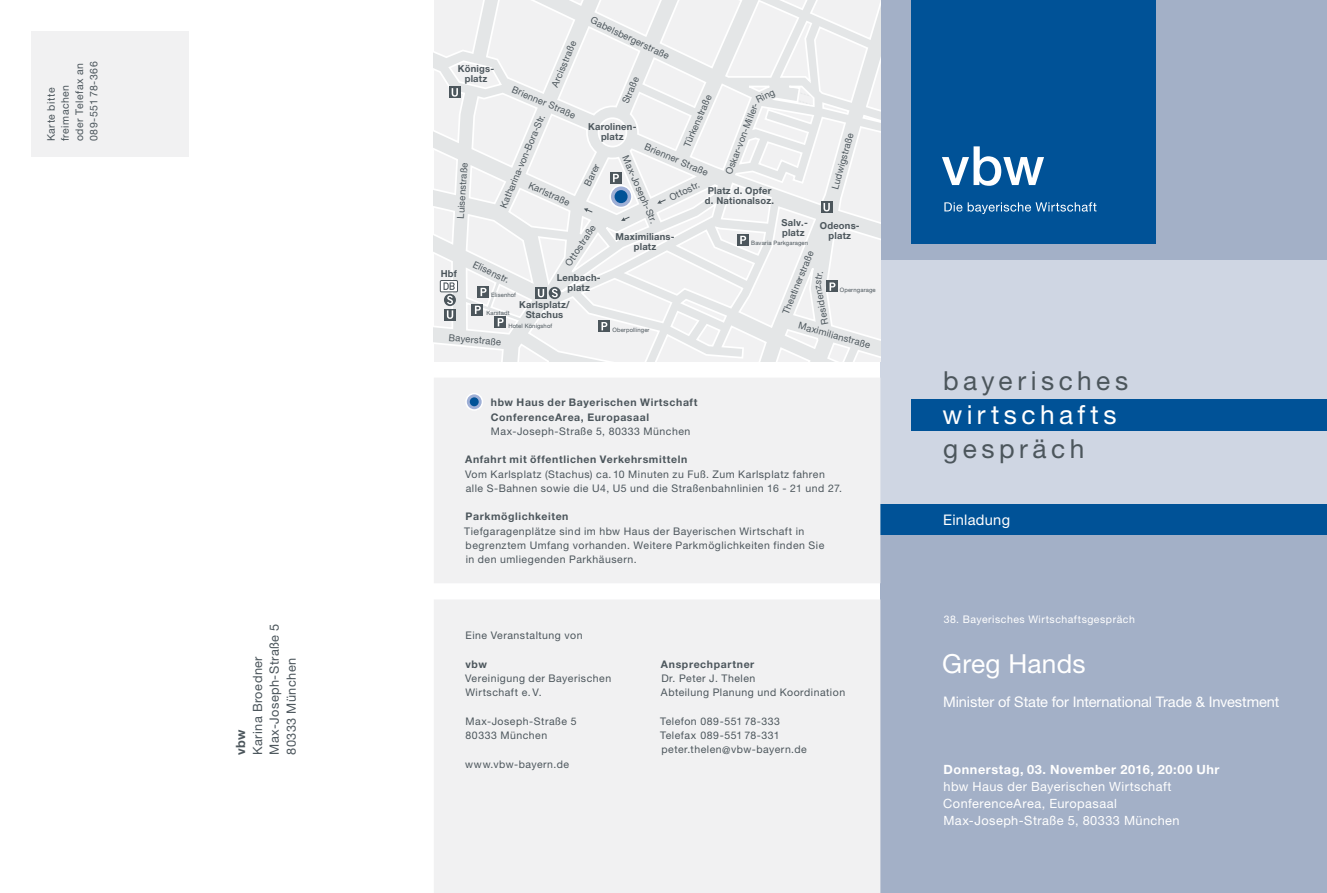
<style>
.page{position:relative;width:1327px;height:893px;background:#fff}
.page>*{position:absolute;margin:0;border:0;box-sizing:border-box;transform-origin:0 0}
.t1{font:26.25px "Helvetica Neue LT Pro";letter-spacing:.17em;color:#4c565c}
.t2{font:26.25px "Helvetica Neue LT Pro";letter-spacing:.165em;color:#fff}
.t3{font:26.25px "Helvetica Neue LT Pro";letter-spacing:.005em;color:#fff}
.t4{font:14.7px "Helvetica Neue LT Pro";letter-spacing:-.005em;color:#fff}
.t5{font:14.7px "Helvetica Neue LT Pro";letter-spacing:.02em;color:#fff}
.t6{font:12.75px/17px "Helvetica Neue LT Pro";letter-spacing:.035em;color:#fff}
.t7{font:12.75px/17px "Helvetica Neue LT Pro";letter-spacing:.035em;color:#4c565c}
.t8{font:700 12.75px "Helvetica Neue LT Pro";letter-spacing:.045em;color:#fff}
.t9{font:700 12.75px "Helvetica Neue LT Pro";color:#4c565c}
.t10{font:10.5px/14.2px "Helvetica Neue LT Pro";letter-spacing:.05em;color:#4c565c}
.t11{font:700 10.5px/14.2px "Helvetica Neue LT Pro";letter-spacing:.06em;color:#4c565c}
.t12{font:10.5px "Helvetica Neue LT Pro";letter-spacing:.05em;color:#fff}
.t13{font:9.6px "Helvetica Neue LT Pro";color:#4c565c}
.t14{font:700 9.6px/10.2px "Helvetica Neue LT Pro";letter-spacing:.02em;color:#4c565c;text-align:center}
.t15{font:6px "Helvetica Neue LT Pro";letter-spacing:.02em;color:#4c565c}
</style>
<div class="page">
<div style="left:880px;top:0;width:447px;height:893px;background:#a3b0c7"></div>
<div style="left:912px;top:0;width:244px;height:244px;background:#005297"></div>
<svg style="left:942px;top:146px;width:102px;height:40px"></svg>
<svg style="left:944px;top:202px;width:152px;height:12px"></svg>
<div style="left:880px;top:504px;width:447px;height:31px;background:#005297"></div>
<div style="left:880px;top:260px;width:447px;height:244px;background:#cfd6e3"></div>
<div style="left:912px;top:399px;width:415px;height:31px;background:#005297"></div>
<div style="left:434px;top:600px;width:446px;height:293px;background:#f1f1f2"></div>
<div style="left:31px;top:31px;width:158px;height:126px;background:#f1f1f2"></div>
<div style="left:434px;top:378px;width:446px;height:205px;background:#f1f1f2"></div>
<svg style="left:434px;top:0;width:446px;height:362px"></svg>
<svg style="left:535px;top:287px;width:11px;height:12px"></svg>
<svg style="left:538px;top:289px;width:6px;height:8px"></svg>
<svg style="left:549px;top:287px;width:12px;height:12px"></svg>
<svg style="left:552px;top:289px;width:6px;height:8px"></svg>
<div style="left:821px;top:201px;width:11px;height:12px;background:#4c565c"></div>
<svg style="left:823px;top:203px;width:7px;height:8px"></svg>
<svg style="left:444px;top:309px;width:11px;height:11px"></svg>
<svg style="left:447px;top:310px;width:6px;height:9px"></svg>
<svg style="left:444px;top:294px;width:12px;height:12px"></svg>
<svg style="left:447px;top:296px;width:6px;height:8px"></svg>
<svg style="left:449px;top:87px;width:11px;height:11px"></svg>
<svg style="left:452px;top:88px;width:6px;height:9px"></svg>
<div style="left:440px;top:280px;width:17px;height:12px;background:#fff"></div>
<div style="left:440px;top:280px;width:18px;height:12px;border:1px solid #4c565c"></div>
<svg style="left:443px;top:282px;width:12px;height:8px"></svg>
<div style="left:598px;top:320px;width:11px;height:12px;background:#4c565c"></div>
<svg style="left:601px;top:322px;width:6px;height:8px"></svg>
<svg style="left:737px;top:234px;width:11px;height:11px"></svg>
<svg style="left:740px;top:236px;width:6px;height:8px"></svg>
<svg style="left:495px;top:316px;width:11px;height:12px"></svg>
<svg style="left:498px;top:318px;width:5px;height:8px"></svg>
<svg style="left:472px;top:304px;width:11px;height:11px"></svg>
<svg style="left:475px;top:306px;width:6px;height:8px"></svg>
<div style="left:826px;top:281px;width:11px;height:11px;background:#4c565c"></div>
<svg style="left:829px;top:282px;width:6px;height:9px"></svg>
<svg style="left:610px;top:172px;width:11px;height:2px"></svg>
<svg style="left:584px;top:208px;width:9px;height:5px"></svg>
<svg style="left:657px;top:199px;width:9px;height:5px"></svg>
<svg style="left:621px;top:216px;width:9px;height:5px"></svg>
<svg style="left:477px;top:286px;width:12px;height:11px"></svg>
<svg style="left:480px;top:288px;width:6px;height:8px"></svg>
<svg style="left:609px;top:174px;width:24px;height:34px"></svg>
<div style="left:614px;top:190px;width:13px;height:13px;background:#005297;border-radius:50%"></div>
<svg style="left:466px;top:394px;width:16px;height:16px"></svg>
<div style="left:465px;top:393px;width:18px;height:18px;border:2px solid #fff;border-radius:50%"></div>
<div style="left:470px;top:397px;width:9px;height:9px;background:#005297;border-radius:50%"></div>
<p class="t10" style="left:44px;top:141px;width:81px;rotate:-90deg">Karte bitte freimachen oder Telefax an<br>089-551 78-366</p>
<p class="t7" style="left:249px;top:755px;width:133px;rotate:-90deg">Karina Broedner<br>Max-Joseph-Straße 5<br>80333 München</p>
<p class="t9" style="left:232px;top:755px;width:27px;rotate:-90deg">vbw</p>
<p class="t13" style="left:594px;top:14px;width:88px;rotate:26deg">Gabelsbergerstraße</p>
<p class="t13" style="left:549px;top:84px;width:50px;rotate:-67deg">Arcisstraße</p>
<p class="t14" style="left:458px;top:63px;width:38px">Königs&shy;platz</p>
<p class="t13" style="left:619px;top:101px;width:30px;rotate:-67deg">Straße</p>
<p class="t13" style="left:515px;top:83px;width:70px;rotate:23deg">Brienner Straße</p>
<p class="t13" style="left:754px;top:95px;width:21px;rotate:-26deg">Ring</p>
<p class="t13" style="left:681px;top:144px;width:58px;rotate:-67deg">Türkenstraße</p>
<p class="t13" style="left:723px;top:172px;width:77px;rotate:-69deg">Oskar-von-Miller-</p>
<p class="t13" style="left:497px;top:205px;width:102px;rotate:-67deg">Katharina-von-Bora-Str.</p>
<p class="t14" style="left:588px;top:121px;width:50px">Karolinen&shy;platz</p>
<p class="t13" style="left:829px;top:188px;width:60px;rotate:-74deg">Ludwigstraße</p>
<p class="t13" style="left:647px;top:141px;width:70px;rotate:23deg">Brienner Straße</p>
<p class="t13" style="left:631px;top:153px;width:74px;rotate:67deg">Max-Joseph-Str.</p>
<p class="t13" style="left:454px;top:218px;width:58px;rotate:-86deg">Luisenstraße</p>
<p class="t13" style="left:581px;top:183px;width:25px;rotate:-64deg">Barer</p>
<p class="t13" style="left:531px;top:179px;width:46px;rotate:24deg">Karlstraße</p>
<p class="t13" style="left:667px;top:193px;width:34px;rotate:-26deg">Ottostr.</p>
<p class="t14" style="left:705px;top:185px;width:71px;text-align:left">Platz d. Opfer d. Nationalsoz.</p>
<p class="t14" style="left:781px;top:217px;width:28px;text-align:left">Salv.- platz</p>
<p class="t14" style="left:820px;top:220px;width:41px">Odeons&shy;platz</p>
<p class="t13" style="left:562px;top:262px;width:49px;rotate:-56deg">Ottostraße</p>
<p class="t14" style="left:615px;top:231px;width:61px">Maximilians&shy;platz</p>
<p class="t15" style="left:751px;top:240px;width:58px">Bavaria Parkgaragen</p>
<p class="t13" style="left:780px;top:312px;width:70px;rotate:-68deg">Theatinerstraße</p>
<p class="t13" style="left:476px;top:258px;width:41px;rotate:26deg">Elisenstr.</p>
<p class="t14" style="left:441px;top:268px;width:18px">Hbf</p>
<p class="t13" style="left:811px;top:283px;width:15px;rotate:-79deg">str.</p>
<p class="t14" style="left:557px;top:272px;width:45px">Lenbach&shy;platz</p>
<p class="t13" style="left:819px;top:325px;width:41px;rotate:-101deg">Residenz</p>
<p class="t15" style="left:840px;top:286px;width:37px">Operngarage</p>
<p class="t15" style="left:491px;top:292px;width:26px">Elisenhof</p>
<p class="t14" style="left:519px;top:299px;width:52px">Karlsplatz/<br>Stachus</p>
<p class="t15" style="left:486px;top:309px;width:25px">Karstadt</p>
<p class="t13" style="left:800px;top:319px;width:76px;rotate:16deg">Maximilianstraße</p>
<p class="t15" style="left:508px;top:322px;width:45px">Hotel Königshof</p>
<p class="t15" style="left:612px;top:326px;width:39px">Oberpollinger</p>
<p class="t13" style="left:449px;top:331px;width:54px;rotate:5deg">Bayerstraße</p>
<p class="t13" style="left:554px;top:395px;width:84px;rotate:14deg">Herzogspitalstraße</p>
<p class="t13" style="left:561px;top:448px;width:55px;rotate:13deg">Brunnstraße</p>
<p class="t11" style="left:491px;top:395px;width:208px">hbw Haus der Bayerischen Wirtschaft<br>ConferenceArea, Europasaal</p>
<p class="t10" style="left:491px;top:424px;width:201px">Max-Joseph-Straße 5, 80333 München</p>
<p class="t11" style="left:465px;top:452px;width:224px">Anfahrt mit öffentlichen Verkehrsmitteln</p>
<p class="t10" style="left:465px;top:466px;width:378px">Vom Karlsplatz (Stachus) ca. 10 Minuten zu Fuß. Zum Karlsplatz fahren alle S-Bahnen sowie die U4, U5 und die Straßenbahnlinien 16 - 21 und 27.</p>
<p class="t11" style="left:465px;top:509px;width:104px">Parkmöglichkeiten</p>
<p class="t10" style="left:464px;top:523px;width:362px">Tiefgaragenplätze sind im hbw Haus der Bayerischen Wirtschaft in begrenztem Umfang vorhanden. Weitere Parkmöglichkeiten finden Sie in den umliegenden Parkhäusern.</p>
<p class="t13" style="left:549px;top:402px;width:69px;rotate:79deg">Wilhelm-Straße</p>
<p class="t10" style="left:465px;top:628px;width:118px">Eine Veranstaltung von</p>
<p class="t11" style="left:465px;top:657px;width:23px">vbw</p>
<p class="t10" style="left:465px;top:671px;width:148px">Vereinigung der Bayerischen<br>Wirtschaft e. V.</p>
<p class="t10" style="left:465px;top:714px;width:113px">Max-Joseph-Straße 5<br>80333 München</p>
<p class="t10" style="left:465px;top:756px;width:105px">www.vbw-bayern.de</p>
<p class="t11" style="left:661px;top:657px;width:95px">Ansprechpartner</p>
<p class="t10" style="left:661px;top:671px;width:186px">Dr. Peter J. Thelen<br>Abteilung Planung und Koordination</p>
<p class="t10" style="left:660px;top:714px;width:148px">Telefon 089-551 78-333<br>Telefax 089-551 78-331 peter.thelen@vbw-bayern.de</p>
<h1 class="t1" style="left:943px;top:365px;width:186px">bayerisches</h1>
<h1 class="t2" style="left:942px;top:398px;width:176px">wirtschafts</h1>
<h1 class="t1" style="left:943px;top:432px;width:143px">gespräch</h1>
<h2 class="t5" style="left:943px;top:510px;width:68px">Einladung</h2>
<p class="t12" style="left:943px;top:612px;width:193px">38. Bayerisches Wirtschaftsgespräch</p>
<h1 class="t3" style="left:942px;top:648px;width:145px">Greg Hands</h1>
<h2 class="t4" style="left:943px;top:693px;width:338px">Minister of State for International Trade &amp; Investment</h2>
<p class="t8" style="left:943px;top:762px;width:277px">Donnerstag, 03. November 2016, 20:00 Uhr</p>
<p class="t6" style="left:943px;top:778px;width:238px">hbw Haus der Bayerischen Wirtschaft<br>ConferenceArea, Europasaal<br>Max-Joseph-Straße 5, 80333 München</p>
</div>
